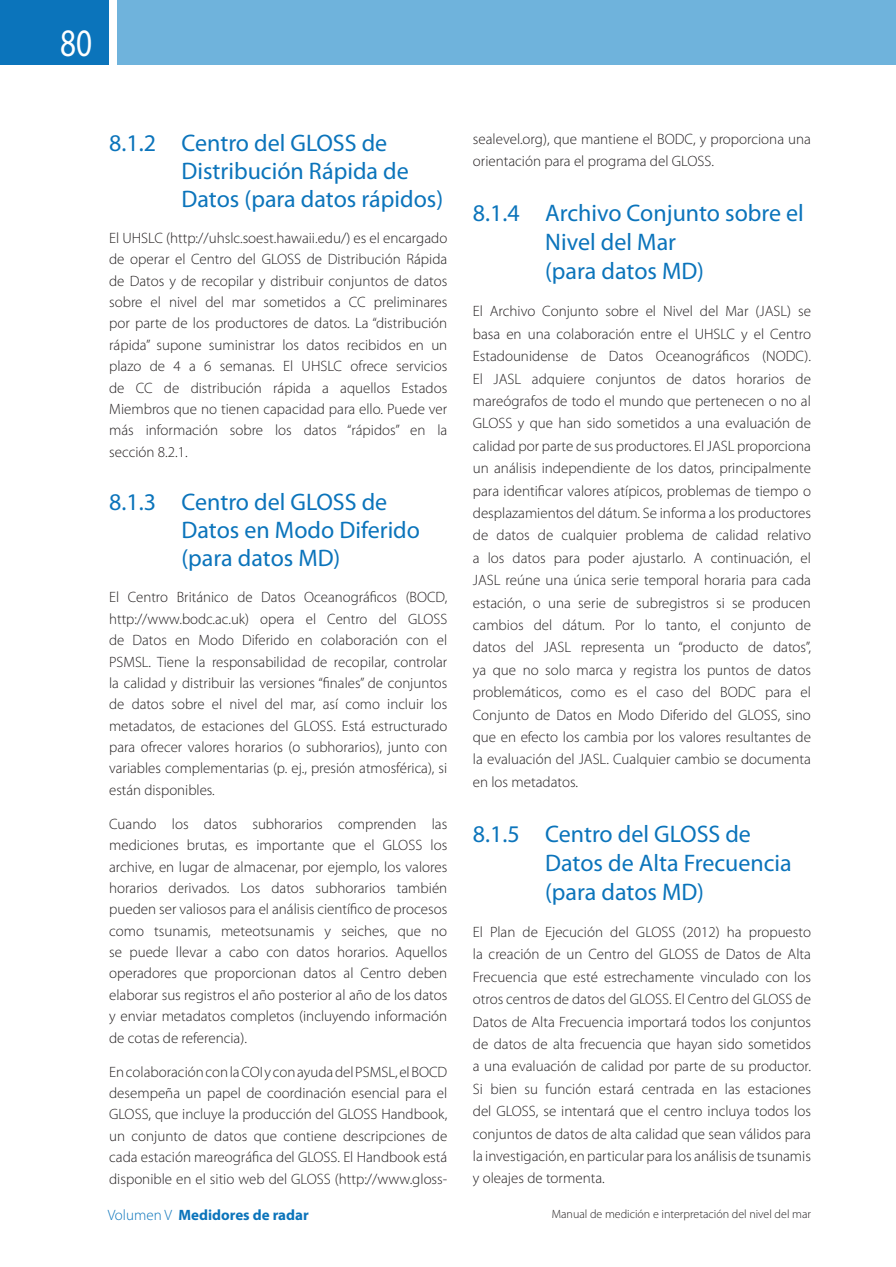
<style>
.page{position:relative;width:896px;height:1267px;background:#fff}
.page>*{position:absolute;margin:0;border:0;box-sizing:border-box;transform-origin:0 0}
.t1{font:39px "Myriad Pro";color:#fff;scale:.8 1}
.t2{font:24px/27.9px "Myriad Pro";color:#0b74bb}
.t3{font:300 15px/21.3px "Myriad Pro";color:#231f20;text-align:justify}
.t4{font:700 15px "Myriad Pro";color:#0b74bb}
.t5{font:300 12px "Myriad Pro";color:#231f20}
.s1{font-weight:300}
</style>
<div class="page">
<div style="left:117px;top:0;width:779px;height:65px;background:#6fb3dc"></div>
<div style="left:0;top:0;width:109px;height:65px;background:#0b74bb"></div>
<h1 class="t1" style="left:60px;top:19px;width:42px">80</h1>
<h2 class="t2" style="left:181px;top:128px;width:263px;text-indent:-72px">8.1.2 Centro del GLOSS de<br>Distribución Rápida de<br>Datos (para datos rápidos)</h2>
<p class="t3" style="left:109px;top:227px;width:340px">El UHSLC (http://uhslc.soest.hawaii.edu/) es el encargado de operar el Centro del GLOSS de Distribución Rápida de Datos y de recopilar y distribuir conjuntos de datos sobre el nivel del mar sometidos a CC preliminares por parte de los productores de datos. La “distribución rápida” supone suministrar los datos recibidos en un plazo de 4 a 6 semanas. El UHSLC ofrece servicios de CC de distribución rápida a aquellos Estados Miembros que no tienen capacidad para ello. Puede ver más información sobre los datos “rápidos” en la sección 8.2.1.</p>
<h2 class="t2" style="left:181px;top:487px;width:240px;text-indent:-72px">8.1.3 Centro del GLOSS de<br>Datos en Modo Diferido (para datos MD)</h2>
<p class="t3" style="left:109px;top:586px;width:340px">El Centro Británico de Datos Oceanográficos (BOCD, http://www.bodc.ac.uk) opera el Centro del GLOSS de Datos en Modo Diferido en colaboración con el PSMSL. Tiene la responsabilidad de recopilar, controlar la calidad y distribuir las versiones “finales” de conjuntos de datos sobre el nivel del mar, así como incluir los metadatos, de estaciones del GLOSS. Está estructurado para ofrecer valores horarios (o subhorarios), junto con variables complementarias (p. ej., presión atmosférica), si están disponibles.</p>
<p class="t3" style="left:109px;top:813px;width:340px">Cuando los datos subhorarios comprenden las mediciones brutas, es importante que el GLOSS los archive, en lugar de almacenar, por ejemplo, los valores horarios derivados. Los datos subhorarios también pueden ser valiosos para el análisis científico de procesos como tsunamis, meteotsunamis y seiches, que no se puede llevar a cabo con datos horarios. Aquellos operadores que proporcionan datos al Centro deben elaborar sus registros el año posterior al año de los datos y enviar metadatos completos (incluyendo información de cotas de referencia).</p>
<p class="t3" style="left:109px;top:1060px;width:340px">En colaboración con la COI y con ayuda del PSMSL, el BOCD desempeña un papel de coordinación esencial para el GLOSS, que incluye la producción del GLOSS Handbook, un conjunto de datos que contiene descripciones de cada estación mareográfica del GLOSS. El Handbook está disponible en el sitio web del GLOSS (http://www.gloss-</p>
<p class="t3" style="left:473px;top:128px;width:340px;line-height:22.4px">sealevel.org), que mantiene el BODC, y proporciona una orientación para el programa del GLOSS.</p>
<h2 class="t2" style="left:545px;top:198px;width:260px;line-height:29px;text-indent:-72px">8.1.4 Archivo Conjunto sobre el<br>Nivel del Mar<br>(para datos MD)</h2>
<p class="t3" style="left:473px;top:300px;width:340px;line-height:22.4px">El Archivo Conjunto sobre el Nivel del Mar (JASL) se basa en una colaboración entre el UHSLC y el Centro Estadounidense de Datos Oceanográficos (NODC).<br>El JASL adquiere conjuntos de datos horarios de mareógrafos de todo el mundo que pertenecen o no al GLOSS y que han sido sometidos a una evaluación de calidad por parte de sus productores. El JASL proporciona un análisis independiente de los datos, principalmente para identificar valores atípicos, problemas de tiempo o desplazamientos del dátum. Se informa a los productores de datos de cualquier problema de calidad relativo a los datos para poder ajustarlo. A continuación, el JASL reúne una única serie temporal horaria para cada estación, o una serie de subregistros si se producen cambios del dátum. Por lo tanto, el conjunto de datos del JASL representa un “producto de datos”, ya que no solo marca y registra los puntos de datos problemáticos, como es el caso del BODC para el Conjunto de Datos en Modo Diferido del GLOSS, sino que en efecto los cambia por los valores resultantes de la evaluación del JASL. Cualquier cambio se documenta en los metadatos.</p>
<h2 class="t2" style="left:545px;top:818px;width:248px;line-height:29px;text-indent:-72px">8.1.5 Centro del GLOSS de<br>Datos de Alta Frecuencia (para datos MD)</h2>
<p class="t3" style="left:473px;top:920px;width:340px;line-height:22.4px">El Plan de Ejecución del GLOSS (2012) ha propuesto la creación de un Centro del GLOSS de Datos de Alta Frecuencia que esté estrechamente vinculado con los otros centros de datos del GLOSS. El Centro del GLOSS de Datos de Alta Frecuencia importará todos los conjuntos de datos de alta frecuencia que hayan sido sometidos a una evaluación de calidad por parte de su productor.<br>Si bien su función estará centrada en las estaciones del GLOSS, se intentará que el centro incluya todos los conjuntos de datos de alta calidad que sean válidos para la investigación, en particular para los análisis de tsunamis y oleajes de tormenta.</p>
<p class="t4" style="left:108px;top:1205px;width:202px"><span class="s1">Volumen V</span> Medidores de radar</p>
<p class="t5" style="left:552px;top:1206px;width:261px">Manual de medición e interpretación del nivel del mar</p>
</div>
